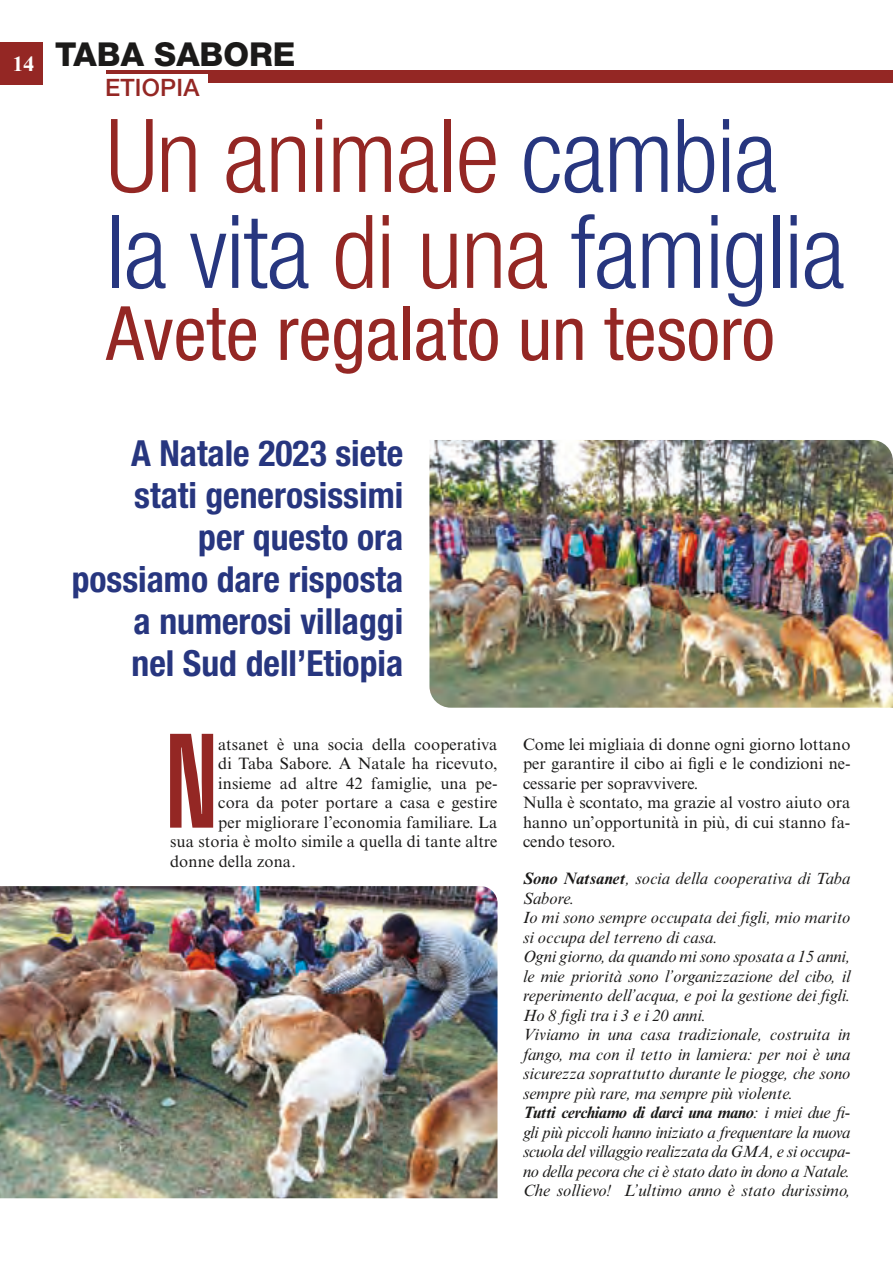
<style>
.page{position:relative;width:893px;height:1263px;background:#fff}
.page>*{position:absolute;margin:0;border:0;box-sizing:border-box;transform-origin:0 0}
.t1{font:131.85px "Helvetica LT Std Ultra Comp";color:#942724}
.t2{font:300 condensed 102px/96px "Helvetica Neue LT Std";letter-spacing:-.01em;color:#27367f}
.t3{font:condensed 75px "Helvetica Neue LT Std";color:#942724}
.t4{font:700 condensed 36px/42px "Helvetica Neue LT Std";color:#27367f;text-align:right}
.t5{font:800 33px "Helvetica Neue LT Std";color:#1b1a19}
.t6{font:500 24px "Helvetica Neue LT Std";letter-spacing:.01em;color:#942724}
.t7{font:italic 16.5px/19.5px "Times New Roman MT Std";letter-spacing:-.01em;color:#1b1a19}
.t8{font:16.5px/19.5px "Times New Roman MT Std";color:#1b1a19}
.s1{color:#942724}
.s2{font-weight:700}
</style>
<div class="page">
<div style="left:106px;top:70px;width:787px;height:13px;background:#942724"></div>
<div style="left:0;top:43px;width:43px;height:42px;background:#942724"></div>
<div style="left:105px;top:74px;width:102px;height:22px;background:#fff"></div>
<img style="left:0;top:886px;width:497px;height:312px">
<img style="left:429px;top:440px;width:464px;height:268px">
<h3 class="t5" style="left:13px;top:35px;width:284px"><sub>14</sub> TABA SABORE</h3>
<h3 class="t6" style="left:105px;top:73px;width:96px">ETIOPIA</h3>
<h2 class="t2" style="left:106px;top:107px;width:740px"><span class="s1">Un animale</span> cambia la vita <span class="s1">di una</span> famiglia</h2>
<h3 class="t3" style="left:106px;top:290px;width:670px">Avete regalato un tesoro</h3>
<h3 class="t4" style="left:72px;top:431px;width:333px">A Natale 2023 siete stati generosissimi<br>per questo ora possiamo dare risposta a numerosi villaggi<br>nel Sud dell’Etiopia</h3>
<h1 class="t1" style="left:166px;top:706px;width:53px">N</h1>
<p class="t8" style="left:218px;top:734px;width:281px">atsanet è una socia della cooperativa</p>
<p class="t8" style="left:218px;top:754px;width:281px">di Taba Sabore. A Natale ha ricevuto,</p>
<p class="t8" style="left:218px;top:773px;width:281px">insieme ad altre 42 famiglie, una pe-</p>
<p class="t8" style="left:218px;top:793px;width:281px">cora da poter portare a casa e gestire</p>
<p class="t8" style="left:218px;top:812px;width:281px">per migliorare l’economia familiare. La</p>
<p class="t8" style="left:170px;top:832px;width:329px">sua storia è molto simile a quella di tante altre</p>
<p class="t8" style="left:170px;top:851px;width:127px">donne della zona.</p>
<p class="t8" style="left:523px;top:734px;width:329px">Come lei migliaia di donne ogni giorno lottano per garantire il cibo ai figli e le condizioni ne&shy;cessarie per sopravvivere.<br>Nulla è scontato, ma grazie al vostro aiuto ora hanno un’opportunità in più, di cui stanno fa&shy;cendo tesoro.</p>
<p class="t7" style="left:523px;top:869px;width:329px"><span class="s2">Sono Natsanet</span>, socia della cooperativa di Taba Sabore.<br>Io mi sono sempre occupata dei figli, mio marito si occupa del terreno di casa.<br>Ogni giorno, da quando mi sono sposata a 15 anni, le mie priorità sono l’organizzazione del cibo, il reperimento dell’acqua, e poi la gestione dei figli.<br>Ho 8 figli tra i 3 e i 20 anni.<br>Viviamo in una casa tradizionale, costruita in fango, ma con il tetto in lamiera: per noi è una sicurezza soprattutto durante le piogge, che sono sempre più rare, ma sempre più violente.<br><span class="s2">Tutti cerchiamo di darci una mano</span>: i miei due fi&shy;gli più piccoli hanno iniziato a frequentare la nuova scuola del villaggio realizzata da GMA, e si occupa&shy;no della pecora che ci è stato dato in dono a Natale.<br>Che sollievo! L’ultimo anno è stato durissimo,</p>
</div>
